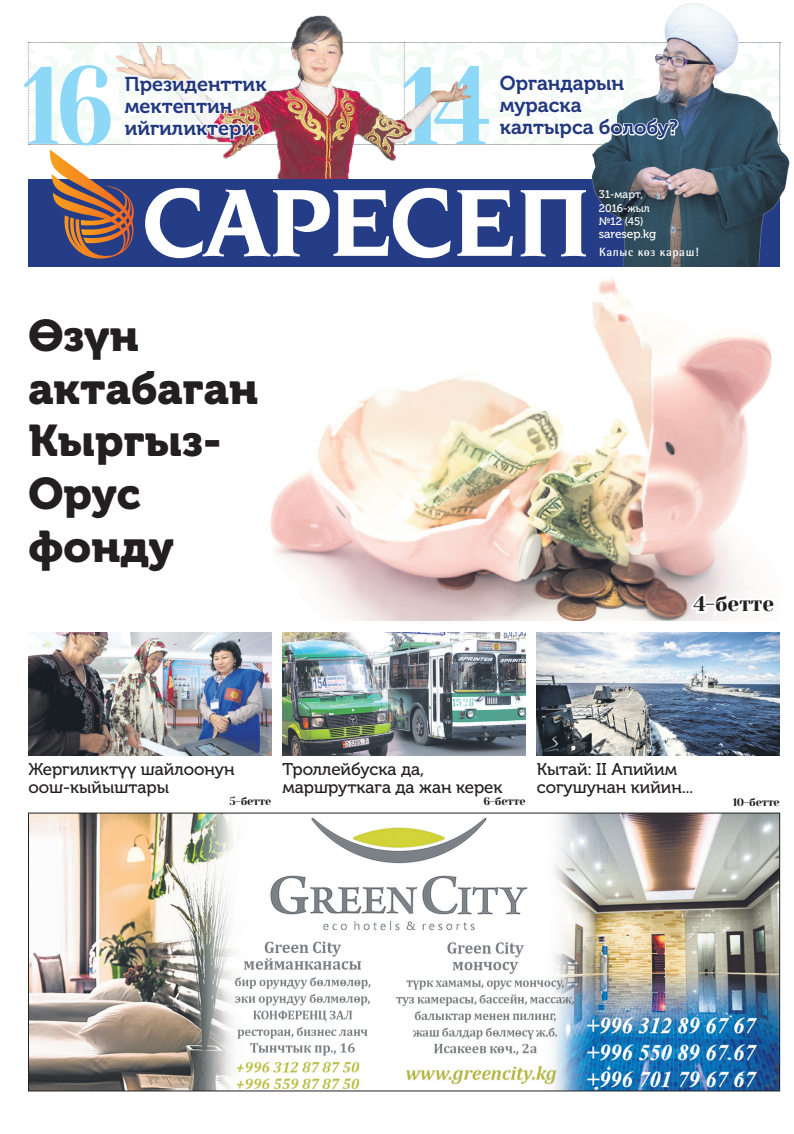
<style>
.page{position:relative;width:794px;height:1134px;background:#fff}
.page>*{position:absolute;margin:0;border:0;box-sizing:border-box;transform-origin:0 0}
.t1{font:110px "Yeseva Otech One";color:#8dd7f7;scale:.87 1}
.t2{font:44px/52.8px "Museo Cyrillic 900";letter-spacing:.005em;color:#231f20}
.t3{font:20.9px "Yeseva Otech One";color:#231f20}
.t4{font:20px/22px "Museo Cyrillic 700";color:#223880}
.t5{font:17px/18px "Museo Cyrillic 500";color:#231f20}
.t6{font:700 12px "Rotis Semi Sans W1 G";letter-spacing:.05em;color:#fff}
.t7{font:12px "Museo Cyrillic 500";color:#fff}
.t8{font:11px/13.2px "Museo Cyrillic 500";color:#fff}
.t9{font:11px "Yeseva Otech One";letter-spacing:-.01em;color:#231f20}
</style>
<div class="page">
<div style="left:28px;top:179px;width:752px;height:87px;background:#253d86"></div>
<img style="left:623px;top:3px;width:167px;height:263px">
<img style="left:28px;top:632px;width:243px;height:124px">
<img style="left:283px;top:632px;width:242px;height:123px">
<img style="left:537px;top:632px;width:243px;height:124px">
<img style="left:30px;top:815px;width:748px;height:274px">
<img style="left:270px;top:278px;width:502px;height:343px">
<svg style="left:688px;top:587px;width:89px;height:60px"></svg>
<img style="left:292px;top:15px;width:51px;height:27px">
<img style="left:28px;top:42px;width:753px;height:217px">
<h1 class="t1" style="left:22px;top:40px;width:108px">16</h1>
<p class="t4" style="left:500px;top:73px;width:180px">Органдарын мураска калтырса болобу?</p>
<h1 class="t1" style="left:401px;top:41px;width:105px">14</h1>
<p class="t4" style="left:125px;top:73px;width:143px">Президенттик мектептин ийгиликтери</p>
<p class="t8" style="left:599px;top:188px;width:52px">31-март,<br>2016-жыл №12 (45)</p>
<p class="t7" style="left:599px;top:227px;width:59px">saresep.kg</p>
<h2 class="t2" style="left:28px;top:309px;width:231px">Өзүн актабаган<br>Кыргыз-<br>Орус фонду</h2>
<p class="t6" style="left:599px;top:245px;width:101px">Калыс көз караш!</p>
<p class="t3" style="left:693px;top:591px;width:82px">4-бетте</p>
<p class="t5" style="left:283px;top:760px;width:221px">Троллейбуска да, маршруткага да жан керек</p>
<p class="t5" style="left:537px;top:760px;width:158px">Кытай: II Апийим согушунан кийин...</p>
<p class="t5" style="left:28px;top:760px;width:208px">Жергиликтүү шайлоонун оош-кыйыштары</p>
<p class="t9" style="left:229px;top:795px;width:43px">5-бетте</p>
<p class="t9" style="left:483px;top:795px;width:44px">6-бетте</p>
<p class="t9" style="left:732px;top:795px;width:49px">10-бетте</p>
</div>
